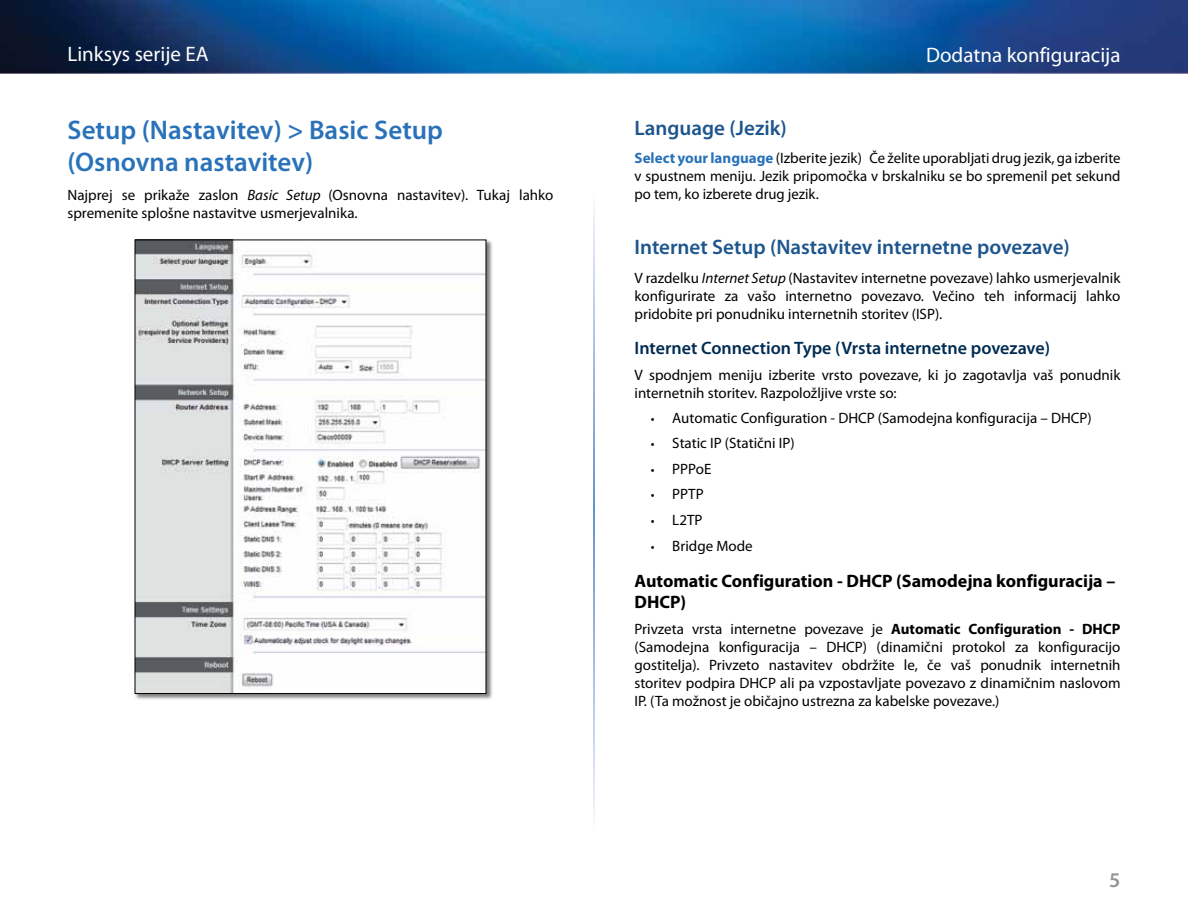
<style>
.page{position:relative;width:1188px;height:918px;background:#fff}
.page>*{position:absolute;margin:0;border:0;box-sizing:border-box;transform-origin:0 0}
.t1{font:600 27px/32.4px "Myriad Pro";color:#2972b9}
.t2{font:600 21px "Myriad Pro";color:#1d558d}
.t3{font:21px "Myriad Pro";color:#fff}
.t4{font:600 21px "Myriad Pro";color:#939598}
.t5{font:700 18px/21.6px "Myriad Pro";color:#000}
.t6{font:600 18px "Myriad Pro";color:#002b52}
.t7{font:15px/18px "Myriad Pro";color:#000;text-align:justify}
.s1{font-style:italic}
.s2{font-weight:700;color:#2972b9}
.s3{font-size:13.5px}
.s4{font-weight:700}
</style>
<div class="page">
<img style="left:0;top:0;width:1188px;height:73px">
<div style="left:134px;top:239px;width:359px;height:462px;background:#000;opacity:.5"></div>
<img style="left:137px;top:242px;width:347px;height:450px">
<div style="left:135px;top:240px;width:351px;height:454px;border:1px solid #000"></div>
<p class="t3" style="left:68px;top:43px;width:143px">Linksys serije EA</p>
<p class="t3" style="left:926px;top:43px;width:196px">Dodatna konfiguracija</p>
<p class="t1" style="left:68px;top:114px;width:377px">Setup (Nastavitev) &gt; Basic Setup (Osnovna nastavitev)</p>
<p class="t7" style="left:67px;top:187px;width:488px">Najprej se prikaže zaslon <span class="s1">Basic Setup</span> (Osnovna nastavitev). Tukaj lahko spremenite splošne nastavitve usmerjevalnika.</p>
<p class="t2" style="left:634px;top:116px;width:154px">Language (Jezik)</p>
<p class="t7" style="left:634px;top:150px;width:487px"><span class="s2">Select your language</span> (Izberite jezik) Če želite uporabljati drug jezik, ga izberite v spustnem meniju. Jezik pripomočka v brskalniku se bo spremenil pet sekund po tem, ko izberete drug jezik.</p>
<p class="t2" style="left:635px;top:236px;width:437px">Internet Setup (Nastavitev internetne povezave)</p>
<p class="t7" style="left:635px;top:269px;width:488px">V razdelku <span class="s1">Internet Setup</span> (Nastavitev internetne povezave) lahko usmerjevalnik konfigurirate za vašo internetno povezavo. Večino teh informacij lahko pridobite pri ponudniku internetnih storitev (ISP).</p>
<p class="t6" style="left:635px;top:338px;width:417px">Internet Connection Type (Vrsta internetne povezave)</p>
<p class="t7" style="left:635px;top:367px;width:487px">V spodnjem meniju izberite vrsto povezave, ki jo zagotavlja vaš ponudnik internetnih storitev. Razpoložljive vrste so:</p>
<p class="t7" style="left:651px;top:409px;width:443px"><span class="s3">•</span> Automatic Configuration - DHCP (Samodejna konfiguracija – DHCP)</p>
<p class="t7" style="left:651px;top:435px;width:146px"><span class="s3">•</span> Static IP (Statični IP)</p>
<p class="t7" style="left:651px;top:460px;width:62px"><span class="s3">•</span> PPPoE</p>
<p class="t7" style="left:651px;top:486px;width:54px"><span class="s3">•</span> PPTP</p>
<p class="t7" style="left:651px;top:511px;width:53px"><span class="s3">•</span> L2TP</p>
<p class="t7" style="left:651px;top:537px;width:104px"><span class="s3">•</span> Bridge Mode</p>
<p class="t5" style="left:635px;top:570px;width:482px">Automatic Configuration - DHCP (Samodejna konfiguracija –<br>DHCP)</p>
<p class="t7" style="left:635px;top:621px;width:488px">Privzeta vrsta internetne povezave je <span class="s4">Automatic Configuration - DHCP </span>(Samodejna konfiguracija – DHCP) (dinamični protokol za konfiguracijo gostitelja). Privzeto nastavitev obdržite le, če vaš ponudnik internetnih storitev podpira DHCP ali pa vzpostavljate povezavo z dinamičnim naslovom IP. (Ta možnost je običajno ustrezna za kabelske povezave.)</p>
<p class="t4" style="left:1109px;top:869px;width:13px">5</p>
</div>
